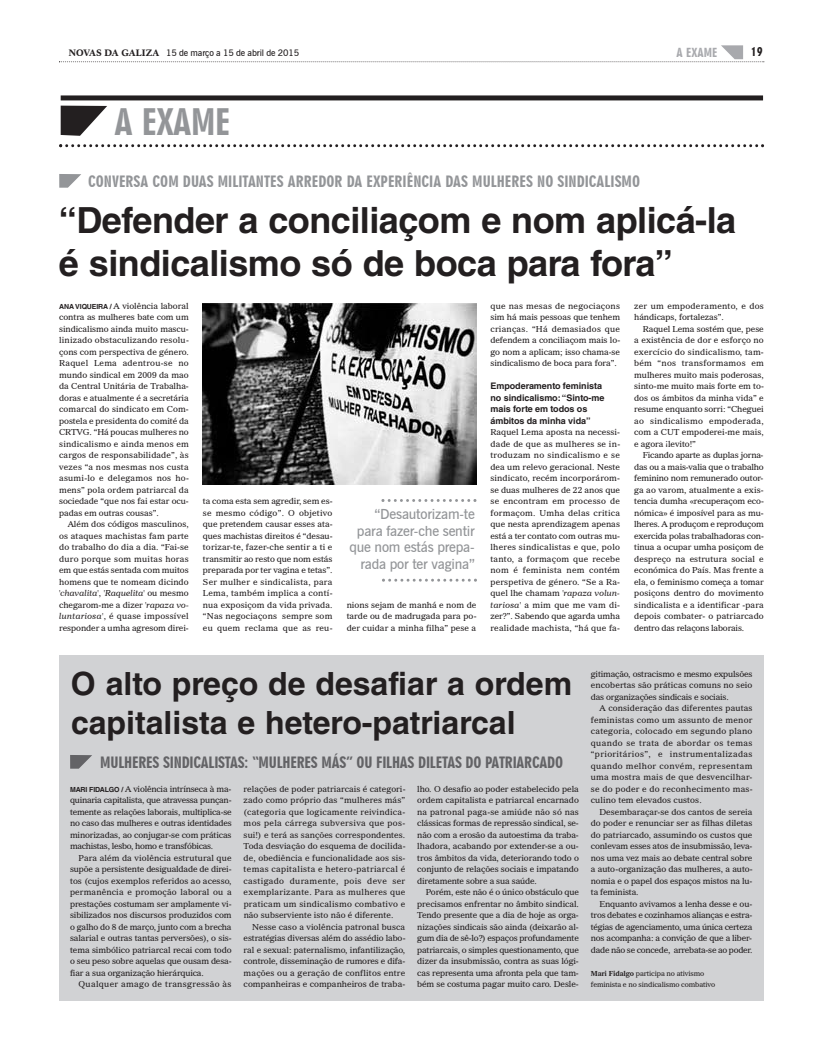
<style>
.page{position:relative;width:823px;height:1049px;background:#fff}
.page>*{position:absolute;margin:0;border:0;box-sizing:border-box;transform-origin:0 0}
.t1{font:700 36px/43.2px "Helvetica LT Std";letter-spacing:-.015em;color:#231f20}
.t2{font:35px "Geometric 706 BT Black Condensed B";letter-spacing:-.015em;color:#939598}
.t3{font:700 32px/38.9px "Helvetica LT Std";color:#231f20}
.t4{font:15px "Geometric 706 BT Black Condensed B";color:#939598}
.t5{font:15px "Geometric 706 BT Black Condensed B";letter-spacing:-.015em;color:#636366}
.t6{font:600 14px/16.8px "News Gothic BT";letter-spacing:-.015em;color:#939598;text-align:right}
.t7{font:12px "Geometric 706 BT Black Condensed B";color:#a8a9ad}
.t8{font:12px "Geometric 706 BT Black Condensed B";color:#231f20}
.t9{font:700 9px/11.5px "Helvetica LT Std";letter-spacing:-.005em;color:#231f20}
.t10{font:600 9px "News Gothic BT";letter-spacing:-.015em;color:#231f20}
.t11{font:8.3px/11.5px "Imperial BT";letter-spacing:-.005em;color:#231f20;text-align:justify}
.t12{font:8.3px/11.5px "Imperial BT";letter-spacing:.015em;color:#231f20}
.t13{font:8.3px "Imperial BT";letter-spacing:.04em;color:#231f20}
.t14{font:7px/11.5px "Imperial BT";letter-spacing:-.015em;color:#231f20}
.s1{font-family:"Dutch 809 BT Bold C";font-weight:400}
.s2{font-family:"Helvetica LT Std";font-weight:700;font-size:7px}
.s3{font-style:italic}
.s4{font-weight:700}
</style>
<div class="page">
<svg style="left:59px;top:45px;width:704px;height:17px"></svg>
<svg style="left:61px;top:106px;width:46px;height:30px"></svg>
<svg style="left:59px;top:144px;width:704px;height:3px"></svg>
<div style="left:61px;top:95px;width:701px;height:5px;background:#231f20"></div>
<img style="left:203px;top:303px;width:273px;height:181px">
<div style="left:59px;top:655px;width:704px;height:346px;background:#d1d2d4"></div>
<svg style="left:381px;top:499px;width:95px;height:3px"></svg>
<svg style="left:382px;top:579px;width:94px;height:3px"></svg>
<svg style="left:59px;top:174px;width:22px;height:14px"></svg>
<svg style="left:70px;top:755px;width:22px;height:14px"></svg>
<p class="t10" style="left:69px;top:47px;width:232px"><span class="s1">NOVAS DA GALIZA</span> 15 de março a 15 de abril de 2015</p>
<h3 class="t7" style="left:676px;top:46px;width:42px">A EXAME</h3>
<h3 class="t8" style="left:750px;top:45px;width:13px">19</h3>
<h2 class="t2" style="left:115px;top:101px;width:117px">A EXAME</h2>
<h3 class="t4" style="left:88px;top:172px;width:553px">CONVERSA COM DUAS MILITANTES ARREDOR DA EXPERIÊNCIA DAS MULHERES NO SINDICALISMO</h3>
<h1 class="t1" style="left:59px;top:202px;width:678px">“Defender a conciliaçom e nom aplicá-la é sindicalismo só de boca para fora”</h1>
<p class="t11" style="left:59px;top:300px;width:131px"><span class="s2">ANA VIQUEIRA /</span> A violência laboral contra as mulheres bate com um sindicalismo ainda muito mascu&shy;linizado obstaculizando resolu&shy;çons com perspectiva de género.<br>Raquel Lema adentrou-se no mundo sindical em 2009 da mao da Central Unitária de Trabalha&shy;doras e atualmente é a secretária comarcal do sindicato em Com&shy;postela e presidenta do comité da CRTVG. “Há poucas mulheres no sindicalismo e ainda menos em cargos de responsabilidade”, às vezes “a nos mesmas nos custa asumi-lo e delegamos nos ho&shy;mens” pola ordem patriarcal da sociedade “que nos fai estar ocu&shy;padas em outras cousas”.</p>
<p class="t11" style="left:59px;top:519px;width:131px;text-indent:9px">Além dos códigos masculinos, os ataques machistas fam parte do trabalho do dia a dia. “Fai-se duro porque som muitas horas em que estás sentada com muitos homens que te nomeam dicindo '<span class="s3">chavalita</span>', '<span class="s3">Raquelita</span>' ou mesmo chegarom-me a dizer '<span class="s3">rapaza vo&shy;luntariosa</span>', é quase impossível responder a umha agresom direi-</p>
<p class="t11" style="left:203px;top:496px;width:131px">ta coma esta sem agredir, sem es&shy;se mesmo código”. O objetivo que pretendem causar esses ata&shy;ques machistas direitos é “desau&shy;torizar-te, fazer-che sentir a ti e transmitir ao resto que nom estás preparada por ter vagina e tetas”.<br>Ser mulher e sindicalista, para Lema, também implica a contí&shy;nua exposiçom da vida privada. “Nas negociaçons sempre som eu quem reclama que as reu-</p>
<h3 class="t6" style="left:349px;top:505px;width:127px">“desautorizam-te para fazer-che sentir que nom estás prepa&shy;rada por ter vagina”</h3>
<p class="t11" style="left:346px;top:599px;width:131px">nions sejam de manhá e nom de tarde ou de madrugada para po&shy;der cuidar a minha filha” pese a</p>
<p class="t11" style="left:490px;top:300px;width:131px">que nas mesas de negociaçons sim há mais pessoas que tenhem crianças. “Há demasiados que defendem a conciliaçom mais lo&shy;go nom a aplicam; isso chama-se sindicalismo de boca para fora”.</p>
<p class="t9" style="left:490px;top:381px;width:115px">Empoderamento feminista no sindicalismo: “Sinto-me mais forte em todos os ámbitos da minha vida”</p>
<p class="t11" style="left:490px;top:426px;width:131px">Raquel Lema aposta na necessi&shy;dade de que as mulheres se in&shy;troduzam no sindicalismo e se dea um relevo geracional. Neste sindicato, recém incorporárom&shy;se duas mulheres de 22 anos que se encontram em processo de formaçom. Umha delas critica que nesta aprendizagem apenas está a ter contato com outras mu&shy;lheres sindicalistas e que, polo tanto, a formaçom que recebe nom é feminista nem contém perspetiva de género. “Se a Ra&shy;quel lhe chamam '<span class="s3">rapaza volun&shy;tariosa</span>' a mim que me vam di&shy;zer?”. Sabendo que agarda umha realidade machista, “há que fa-</p>
<p class="t12" style="left:634px;top:300px;width:131px">zer um empoderamento, e dos hándicaps, fortalezas”.</p>
<p class="t11" style="left:634px;top:323px;width:131px;text-indent:9px">Raquel Lema sostém que, pese a existência de dor e esforço no exercício do sindicalismo, tam&shy;bém “nos transformamos em mulheres muito mais poderosas, sinto-me muito mais forte em to&shy;dos os ámbitos da minha vida” e resume enquanto sorri: “Cheguei ao sindicalismo empoderada, com a CUT empoderei-me mais, e agora ¡levito!”</p>
<p class="t11" style="left:634px;top:450px;width:131px;text-indent:9px">Ficando aparte as duplas jorna&shy;das ou a mais-valia que o trabalho feminino nom remunerado outor&shy;ga ao varom, atualmente a exis&shy;tencia dumha «recuperaçom eco&shy;nómica» é imposível para as mu&shy;lheres. A produçom e reproduçom exercida polas trabalhadoras con&shy;tinua a ocupar umha posiçom de despreço na estrutura social e económica do País. Mas frente a ela, o feminismo começa a tomar posiçons dentro do movimento sindicalista e a identificar -para depois combater- o patriarcado dentro das relaçons laborais.</p>
<h3 class="t3" style="left:71px;top:667px;width:502px">O alto preço de desafiar a ordem capitalista e hetero-patriarcal</h3>
<h3 class="t5" style="left:100px;top:753px;width:464px">MULHERES SINDICALISTAS: “MULHERES MÁS” OU FILHAS DILETAS DO PATRIARCADO</h3>
<p class="t11" style="left:70px;top:783px;width:163px"><span class="s2">MARI FIDALGO /</span> A violência intrínseca à ma&shy;quinaria capitalista, que atravessa punçan&shy;temente as relações laborais, multiplica-se no caso das mulheres e outras identidades minorizadas, ao conjugar-se com práticas machistas, lesbo, homo e transfóbicas.</p>
<p class="t11" style="left:70px;top:852px;width:163px;text-indent:8px">Para além da violência estrutural que supõe a persistente desigualdade de direi&shy;tos (cujos exemplos referidos ao acesso, permanência e promoção laboral ou a prestações costumam ser amplamente vi&shy;sibilizados nos discursos produzidos com o galho do 8 de março, junto com a brecha salarial e outras tantas perversões), o sis&shy;tema simbólico patriarcal recai com todo o seu peso sobre aquelas que ousam desa&shy;fiar a sua organização hierárquica.</p>
<p class="t13" style="left:78px;top:979px;width:154px">Qualquer amago de transgressão às</p>
<p class="t11" style="left:243px;top:783px;width:163px">relações de poder patriarcais é categori&shy;zado como próprio das “mulheres más” (categoria que logicamente reivindica&shy;mos pela cárrega subversiva que pos&shy;sui!) e terá as sanções correspondentes.<br>Toda desviação do esquema de docilida&shy;de, obediência e funcionalidade aos sis&shy;temas capitalista e hetero-patriarcal é castigado duramente, pois deve ser exemplarizante. Para as mulheres que praticam um sindicalismo combativo e não subserviente isto não é diferente.</p>
<p class="t11" style="left:243px;top:921px;width:163px;text-indent:9px">Nesse caso a violência patronal busca estratégias diversas além do assédio labo&shy;ral e sexual: paternalismo, infantilização, controle, disseminação de rumores e difa&shy;mações ou a geração de conflitos entre companheiras e companheiros de traba-</p>
<p class="t11" style="left:417px;top:783px;width:163px">lho. O desafio ao poder estabelecido pela ordem capitalista e patriarcal encarnado na patronal paga-se amiúde não só nas clássicas formas de repressão sindical, se&shy;não com a erosão da autoestima da traba&shy;lhadora, acabando por extender-se a ou&shy;tros âmbitos da vida, deteriorando todo o conjunto de relações sociais e impatando diretamente sobre a sua saúde.</p>
<p class="t11" style="left:417px;top:886px;width:163px;text-indent:9px">Porém, este não é o único obstáculo que precisamos enfrentar no âmbito sindical.<br>Tendo presente que a dia de hoje as orga&shy;nizações sindicais são ainda (deixarão al&shy;gum dia de sê-lo?) espaços profundamente patriarcais, o simples questionamento, que dizer da insubmissão, contra as suas lógi&shy;cas representa uma afronta pela que tam&shy;bém se costuma pagar muito caro. Desle-</p>
<p class="t11" style="left:590px;top:668px;width:163px">gitimação, ostracismo e mesmo expulsões encobertas são práticas comuns no seio das organizações sindicais e sociais.</p>
<p class="t11" style="left:590px;top:702px;width:163px;text-indent:9px">A consideração das diferentes pautas feministas como um assunto de menor categoria, colocado em segundo plano quando se trata de abordar os temas “prioritários”, e instrumentalizadas quando melhor convém, representam uma mostra mais de que desvencilhar&shy;se do poder e do reconhecimento mas&shy;culino tem elevados custos.</p>
<p class="t11" style="left:590px;top:806px;width:163px;text-indent:9px">Desembaraçar-se dos cantos de sereia do poder e renunciar ser as filhas diletas do patriarcado, assumindo os custos que conlevam esses atos de insubmissão, leva&shy;nos uma vez mais ao debate central sobre a auto-organização das mulheres, a auto&shy;nomia e o papel dos espaços mistos na lu&shy;ta feminista.</p>
<p class="t11" style="left:590px;top:898px;width:163px;text-indent:9px">Enquanto avivamos a lenha desse e ou&shy;tros debates e cozinhamos alianças e estra&shy;tégias de agenciamento, uma única certeza nos acompanha: a convição de que a liber&shy;dade não se concede, arrebata-se ao poder.</p>
<p class="t14" style="left:590px;top:967px;width:126px"><span class="s4">Mari Fidalgo</span> participa no ativismo feminista e no sindicalismo combativo</p>
</div>
